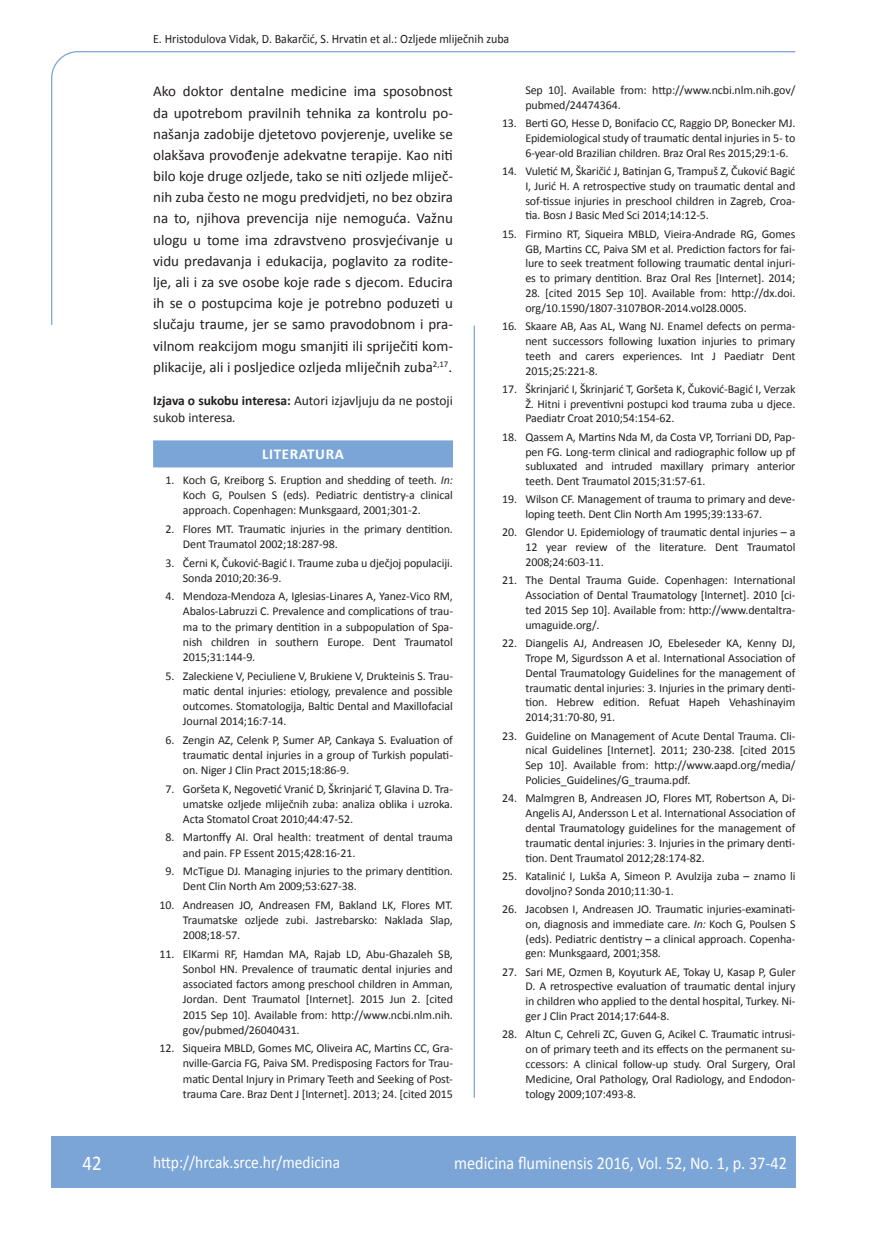
<style>
.page{position:relative;width:872px;height:1234px;background:#fff}
.page>*{position:absolute;margin:0;border:0;box-sizing:border-box;transform-origin:0 0}
.t1{font:21px "Calibri";color:#fff;scale:.9 1}
.t2{font:18px "Calibri";color:#fff;scale:.9 1}
.t3{font:17.25px "Calibri";color:#fff;scale:.9 1}
.t4{font:15px/21.1px "Calibri";color:#231f20;text-align:justify}
.t5{font:700 15px "Calibri";letter-spacing:.04em;color:#fff}
.t6{font:13.5px/16.6px "Calibri";color:#231f20}
.t7{font:12.75px "Calibri";color:#231f20;scale:.94 1}
.t8{font:12px/14.9px "Calibri";letter-spacing:-.01em;color:#231f20;text-align:justify}
.s1{font-weight:700}
.s2{font-style:italic}
</style>
<div class="page">
<svg style="left:51px;top:51px;width:745px;height:274px"></svg>
<hr style="left:473px;top:325px;width:2px;height:772px;background:#7ca5d7">
<div style="left:51px;top:1135px;width:744px;height:51px;background:#7ca5d7"></div>
<div style="left:153px;top:440px;width:300px;height:27px;background:#7ca5d7"></div>
<p class="t7" style="left:153px;top:30px;width:380px">E. Hristodulova Vidak, D. Bakarčić, S. Hrvatin et al.: Ozljede mliječnih zuba</p>
<p class="t4" style="left:153px;top:80px;width:301px">Ako doktor dentalne medicine ima sposobnost da upotrebom pravilnih tehnika za kontrolu po&shy;našanja zadobije djetetovo povjerenje, uvelike se olakšava provođenje adekvatne terapije. Kao niti bilo koje druge ozljede, tako se niti ozljede mliječ&shy;nih zuba često ne mogu predvidjeti, no bez obzira na to, njihova prevencija nije nemoguća. Važnu ulogu u tome ima zdravstveno prosvjećivanje u vidu predavanja i edukacija, poglavito za rodite&shy;lje, ali i za sve osobe koje rade s djecom. Educira ih se o postupcima koje je potrebno poduzeti u slučaju traume, jer se samo pravodobnom i pra&shy;vilnom reakcijom mogu smanjiti ili spriječiti kom&shy;plikacije, ali i posljedice ozljeda mliječnih zuba<sup>2,17</sup>.</p>
<p class="t6" style="left:153px;top:392px;width:301px"><span class="s1">Izjava o sukobu interesa:</span> Autori izjavljuju da ne postoji sukob interesa<span class="s2">.</span></p>
<p class="t5" style="left:262px;top:445px;width:83px">LITERATURA</p>
<p class="t8" style="left:183px;top:471px;width:272px;text-indent:-17px">1. Koch G, Kreiborg S. Eruption and shedding of teeth. <span class="s2">In:<br></span>Koch G, Poulsen S (eds). Pediatric dentistry-a clinical approach. Copenhagen: Munksgaard, 2001;301-2.</p>
<p class="t8" style="left:183px;top:520px;width:271px;text-indent:-17px">2. Flores MT. Traumatic injuries in the primary dentition.<br>Dent Traumatol 2002;18:287-98.</p>
<p class="t8" style="left:183px;top:554px;width:271px;text-indent:-17px">3. Černi K, Čuković-Bagić I. Traume zuba u dječjoj populaciji.<br>Sonda 2010;20:36-9.</p>
<p class="t8" style="left:183px;top:588px;width:272px;text-indent:-17px">4. Mendoza-Mendoza A, Iglesias-Linares A, Yanez-Vico RM, Abalos-Labruzzi C. Prevalence and complications of trau&shy;ma to the primary dentition in a subpopulation of Spa&shy;nish children in southern Europe. Dent Traumatol 2015;31:144-9.</p>
<p class="t8" style="left:183px;top:667px;width:272px;text-indent:-17px">5. Zaleckiene V, Peciuliene V, Brukiene V, Drukteinis S. Trau&shy;matic dental injuries: etiology, prevalence and possible outcomes. Stomatologija, Baltic Dental and Maxillofacial Journal 2014;16:7-14.</p>
<p class="t8" style="left:183px;top:731px;width:272px;text-indent:-17px">6. Zengin AZ, Celenk P, Sumer AP, Cankaya S. Evaluation of traumatic dental injuries in a group of Turkish populati&shy;on. Niger J Clin Pract 2015;18:86-9.</p>
<p class="t8" style="left:183px;top:780px;width:272px;text-indent:-17px">7. Goršeta K, Negovetić Vranić D, Škrinjarić T, Glavina D. Tra&shy;umatske ozljede mliječnih zuba: analiza oblika i uzroka.<br>Acta Stomatol Croat 2010;44:47-52.</p>
<p class="t8" style="left:183px;top:829px;width:271px;text-indent:-17px">8. Martonffy AI. Oral health: treatment of dental trauma and pain. FP Essent 2015;428:16-21.</p>
<p class="t8" style="left:183px;top:862px;width:271px;text-indent:-17px">9. McTigue DJ. Managing injuries to the primary dentition.<br>Dent Clin North Am 2009;53:627-38.</p>
<p class="t8" style="left:183px;top:896px;width:271px;text-indent:-23px">10. Andreasen JO, Andreasen FM, Bakland LK, Flores MT.<br>Traumatske ozljede zubi. Jastrebarsko: Naklada Slap, 2008;18-57.</p>
<p class="t8" style="left:183px;top:945px;width:271px;text-indent:-23px">11. ElKarmi RF, Hamdan MA, Rajab LD, Abu-Ghazaleh SB, Sonbol HN. Prevalence of traumatic dental injuries and associated factors among preschool children in Amman, Jordan. Dent Traumatol [Internet]. 2015 Jun 2. [cited 2015 Sep 10]. Available from: http://www.ncbi.nlm.nih. gov/pubmed/26040431.</p>
<p class="t8" style="left:183px;top:1039px;width:271px;text-indent:-23px">12. Siqueira MBLD, Gomes MC, Oliveira AC, Martins CC, Gra&shy;nville-Garcia FG, Paiva SM. Predisposing Factors for Trau&shy;matic Dental Injury in Primary Teeth and Seeking of Post&shy;trauma Care. Braz Dent J [Internet]. 2013; 24. [cited 2015</p>
<p class="t8" style="left:525px;top:82px;width:271px">Sep 10]. Available from: http://www.ncbi.nlm.nih.gov/ pubmed/24474364.</p>
<p class="t8" style="left:525px;top:115px;width:271px;text-indent:-23px">13. Berti GO, Hesse D, Bonifacio CC, Raggio DP, Bonecker MJ.<br>Epidemiological study of traumatic dental injuries in 5- to 6-year-old Brazilian children. Braz Oral Res 2015;29:1-6.</p>
<p class="t8" style="left:525px;top:163px;width:271px;text-indent:-23px">14. Vuletić M, Škaričić J, Batinjan G, Trampuš Z, Čuković Bagić I, Jurić H. A retrospective study on traumatic dental and sof-tissue injuries in preschool children in Zagreb, Croa&shy;tia. Bosn J Basic Med Sci 2014;14:12-5.</p>
<p class="t8" style="left:525px;top:226px;width:271px;text-indent:-23px">15. Firmino RT, Siqueira MBLD, Vieira-Andrade RG, Gomes GB, Martins CC, Paiva SM et al. Prediction factors for fai&shy;lure to seek treatment following traumatic dental injuri&shy;es to primary dentition. Braz Oral Res [Internet]. 2014;</p>
<p class="t8" style="left:525px;top:285px;width:271px">28. [cited 2015 Sep 10]. Available from: http://dx.doi. org/10.1590/1807-3107BOR-2014.vol28.0005.</p>
<p class="t8" style="left:525px;top:318px;width:271px;text-indent:-23px">16. Skaare AB, Aas AL, Wang NJ. Enamel defects on perma&shy;nent successors following luxation injuries to primary teeth and carers experiences. Int J Paediatr Dent 2015;25:221-8.</p>
<p class="t8" style="left:525px;top:381px;width:271px;text-indent:-23px">17. Škrinjarić I, Škrinjarić T, Goršeta K, Čuković-Bagić I, Verzak Ž. Hitni i preventivni postupci kod trauma zuba u djece.<br>Paediatr Croat 2010;54:154-62.</p>
<p class="t8" style="left:525px;top:428px;width:271px;text-indent:-23px">18. Qassem A, Martins Nda M, da Costa VP, Torriani DD, Pap&shy;pen FG. Long-term clinical and radiographic follow up pf subluxated and intruded maxillary primary anterior teeth. Dent Traumatol 2015;31:57-61.</p>
<p class="t8" style="left:525px;top:491px;width:271px;text-indent:-23px">19. Wilson CF. Management of trauma to primary and deve&shy;loping teeth. Dent Clin North Am 1995;39:133-67.</p>
<p class="t8" style="left:525px;top:524px;width:271px;text-indent:-23px">20. Glendor U. Epidemiology of traumatic dental injuries – a 12 year review of the literature. Dent Traumatol 2008;24:603-11.</p>
<p class="t8" style="left:525px;top:572px;width:271px;text-indent:-23px">21. The Dental Trauma Guide. Copenhagen: International Association of Dental Traumatology [Internet]. 2010 [ci&shy;ted 2015 Sep 10]. Available from: http://www.dentaltra&shy;umaguide.org/.</p>
<p class="t8" style="left:525px;top:635px;width:271px;text-indent:-23px">22. Diangelis AJ, Andreasen JO, Ebeleseder KA, Kenny DJ, Trope M, Sigurdsson A et al. International Association of Dental Traumatology Guidelines for the management of traumatic dental injuries: 3. Injuries in the primary denti&shy;tion. Hebrew edition. Refuat Hapeh Vehashinayim 2014;31:70-80, 91.</p>
<p class="t8" style="left:525px;top:727px;width:271px;text-indent:-23px">23. Guideline on Management of Acute Dental Trauma. Cli&shy;nical Guidelines [Internet]. 2011; 230-238. [cited 2015<br>Sep 10]. Available from: http://www.aapd.org/media/ Policies_Guidelines/G_trauma.pdf.</p>
<p class="t8" style="left:525px;top:790px;width:271px;text-indent:-23px">24. Malmgren B, Andreasen JO, Flores MT, Robertson A, Di-Angelis AJ, Andersson L et al. International Association of dental Traumatology guidelines for the management of traumatic dental injuries: 3. Injuries in the primary denti&shy;tion. Dent Traumatol 2012;28:174-82.</p>
<p class="t8" style="left:525px;top:867px;width:271px;text-indent:-23px">25. Katalinić I, Lukša A, Simeon P. Avulzija zuba – znamo li dovoljno? Sonda 2010;11:30-1.</p>
<p class="t8" style="left:525px;top:900px;width:271px;text-indent:-23px">26. Jacobsen I, Andreasen JO. Traumatic injuries-examinati&shy;on, diagnosis and immediate care. <span class="s2">In:</span> Koch G, Poulsen S (eds). Pediatric dentistry – a clinical approach. Copenha&shy;gen: Munksgaard, 2001;358.</p>
<p class="t8" style="left:525px;top:963px;width:271px;text-indent:-23px">27. Sari ME, Ozmen B, Koyuturk AE, Tokay U, Kasap P, Guler D. A retrospective evaluation of traumatic dental injury in children who applied to the dental hospital, Turkey. Ni&shy;ger J Clin Pract 2014;17:644-8.</p>
<p class="t8" style="left:525px;top:1026px;width:271px;text-indent:-23px">28. Altun C, Cehreli ZC, Guven G, Acikel C. Traumatic intrusi&shy;on of primary teeth and its effects on the permanent su&shy;ccessors: A clinical follow-up study. Oral Surgery, Oral Medicine, Oral Pathology, Oral Radiology, and Endodon&shy;tology 2009;107:493-8.</p>
<h1 class="t1" style="left:82px;top:1149px;width:23px">42</h1>
<h3 class="t3" style="left:153px;top:1150px;width:209px">http://hrcak.srce.hr/medicina</h3>
<h2 class="t2" style="left:454px;top:1151px;width:371px">medicina fluminensis 2016, Vol. 52, No. 1, p. 37-42</h2>
</div>
